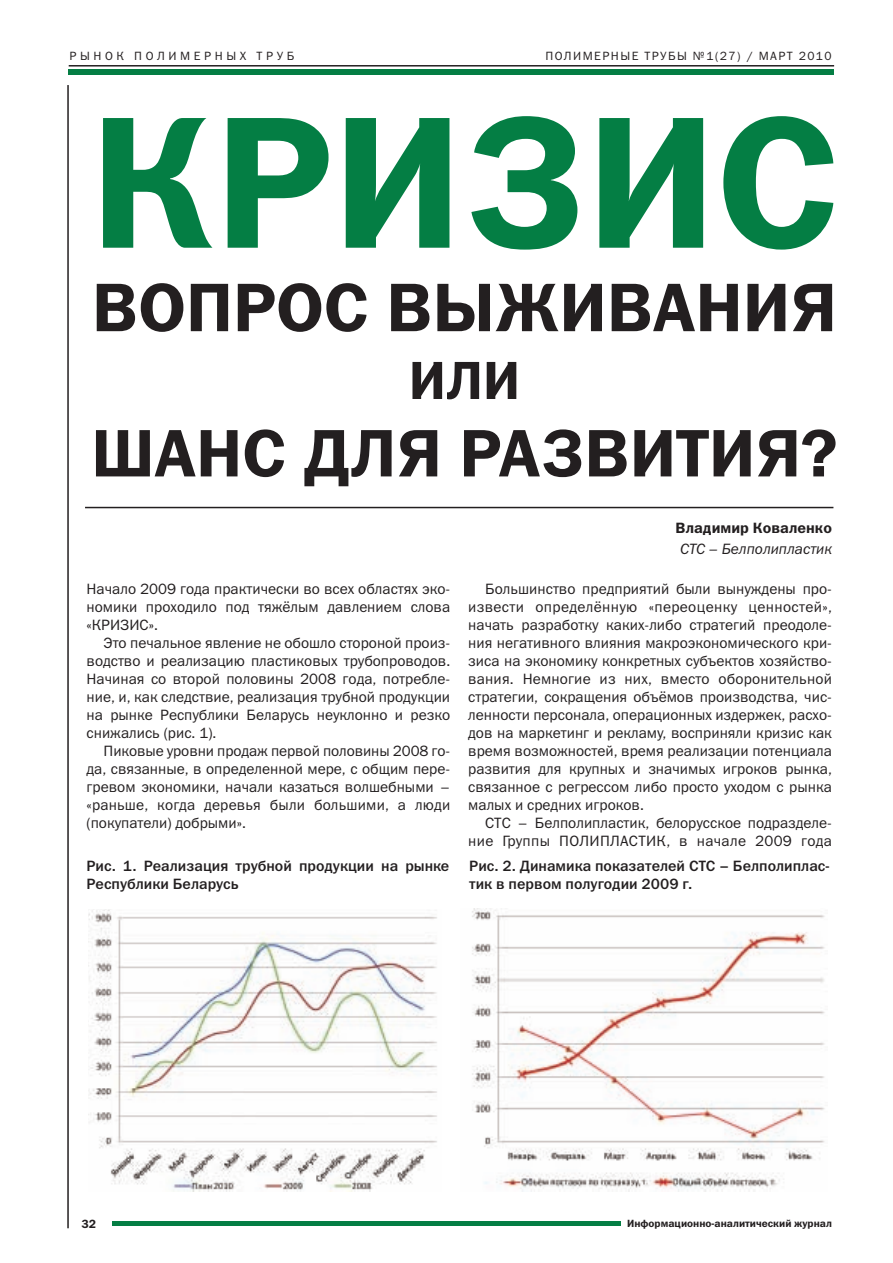
<style>
.page{position:relative;width:893px;height:1263px;background:#fff}
.page>*{position:absolute;margin:0;border:0;box-sizing:border-box;transform-origin:0 0}
.t1{font:189px "Franklin Gothic Demi C";color:#047e44}
.t2{font:69px "Franklin Gothic Demi C";color:#231f20}
.t3{font:67.5px "Franklin Gothic Demi C";color:#231f20}
.t4{font:54px "Franklin Gothic Demi C";color:#231f20}
.t5{font:15px/18px "Franklin Gothic Book C";color:#231f20;text-align:justify}
.t6{font:15px/18px "Franklin Gothic Medium C";color:#231f20}
.t7{font:italic 15px "Franklin Gothic Book C";color:#231f20}
.t8{font:15px "Franklin Gothic Demi C";color:#231f20}
.t9{font:12px "Franklin Gothic Book C";letter-spacing:.12em;color:#231f20}
.t10{font:12px "Franklin Gothic Book C";letter-spacing:.3em;color:#231f20}
.t11{font:12px "Franklin Gothic Demi C";color:#231f20}
.t12{font:10.5px "Franklin Gothic Demi C";color:#231f20}
</style>
<div class="page">
<hr style="left:67px;top:85px;width:2px;height:1143px;background:#231f20">
<hr style="left:69px;top:65px;width:765px;height:2px;background:#231f20">
<div style="left:69px;top:70px;width:765px;height:5px;background:#047e44"></div>
<hr style="left:112px;top:1221px;width:508px;height:4px;background:#047e44">
<img style="left:472px;top:909px;width:353px;height:282px">
<img style="left:88px;top:909px;width:349px;height:282px">
<hr style="left:85px;top:507px;width:748px;height:1px;background:#231f20">
<p class="t10" style="left:70px;top:48px;width:226px">РЫНОК ПОЛИМЕРНЫХ ТРУБ</p>
<p class="t9" style="left:545px;top:48px;width:288px">ПОЛИМЕРНЫЕ ТРУБЫ №1(27) / МАРТ 2010</p>
<h1 class="t1" style="left:90px;top:72px;width:751px">КРИЗИС</h1>
<h2 class="t2" style="left:92px;top:267px;width:746px">ВОПРОС ВЫЖИВАНИЯ</h2>
<h3 class="t4" style="left:409px;top:349px;width:113px">ИЛИ</h3>
<h3 class="t3" style="left:91px;top:414px;width:748px">ШАНС ДЛЯ РАЗВИТИЯ?</h3>
<p class="t8" style="left:676px;top:518px;width:158px">Владимир Коваленко</p>
<p class="t7" style="left:680px;top:539px;width:153px">СТС – Белполипластик</p>
<p class="t5" style="left:87px;top:580px;width:365px">Начало 2009 года практически во всех областях эко&shy;номики проходило под тяжёлым давлением слова «КРИЗИС».</p>
<p class="t5" style="left:87px;top:634px;width:365px;text-indent:17px">Это печальное явление не обошло стороной произ&shy;водство и реализацию пластиковых трубопроводов.<br>Начиная со второй половины 2008 года, потребле&shy;ние, и, как следствие, реализация трубной продукции на рынке Республики Беларусь неуклонно и резко снижались (рис. 1).</p>
<p class="t5" style="left:87px;top:742px;width:365px;text-indent:17px">Пиковые уровни продаж первой половины 2008 го&shy;да, связанные, в определенной мере, с общим пере&shy;гревом экономики, начали казаться волшебными – «раньше, когда деревья были большими, а люди (покупатели) добрыми».</p>
<p class="t5" style="left:468px;top:580px;width:365px;text-indent:17px">Большинство предприятий были вынуждены про&shy;извести определённую «переоценку ценностей», начать разработку каких-либо стратегий преодоле&shy;ния негативного влияния макроэкономического кри&shy;зиса на экономику конкретных субъектов хозяйство&shy;вания. Немногие из них, вместо оборонительной стратегии, сокращения объёмов производства, чис&shy;ленности персонала, операционных издержек, расхо&shy;дов на маркетинг и рекламу, восприняли кризис как время возможностей, время реализации потенциала развития для крупных и значимых игроков рынка, связанное с регрессом либо просто уходом с рынка малых и средних игроков.</p>
<p class="t5" style="left:468px;top:814px;width:365px;text-align:right">СТС – Белполипластик, белорусское подразделе&shy;ние Группы ПОЛИПЛАСТИК, в начале 2009 года</p>
<p class="t6" style="left:87px;top:857px;width:364px">Рис. 1. Реализация трубной продукции на рынке<br>Республики Беларусь</p>
<p class="t6" style="left:469px;top:857px;width:362px">Рис. 2. Динамика показателей СТС – Белполиплас&shy;тик в первом полугодии 2009 г.</p>
<p class="t11" style="left:81px;top:1217px;width:16px">32</p>
<p class="t12" style="left:627px;top:1217px;width:206px">Информационно-аналитический журнал</p>
</div>
